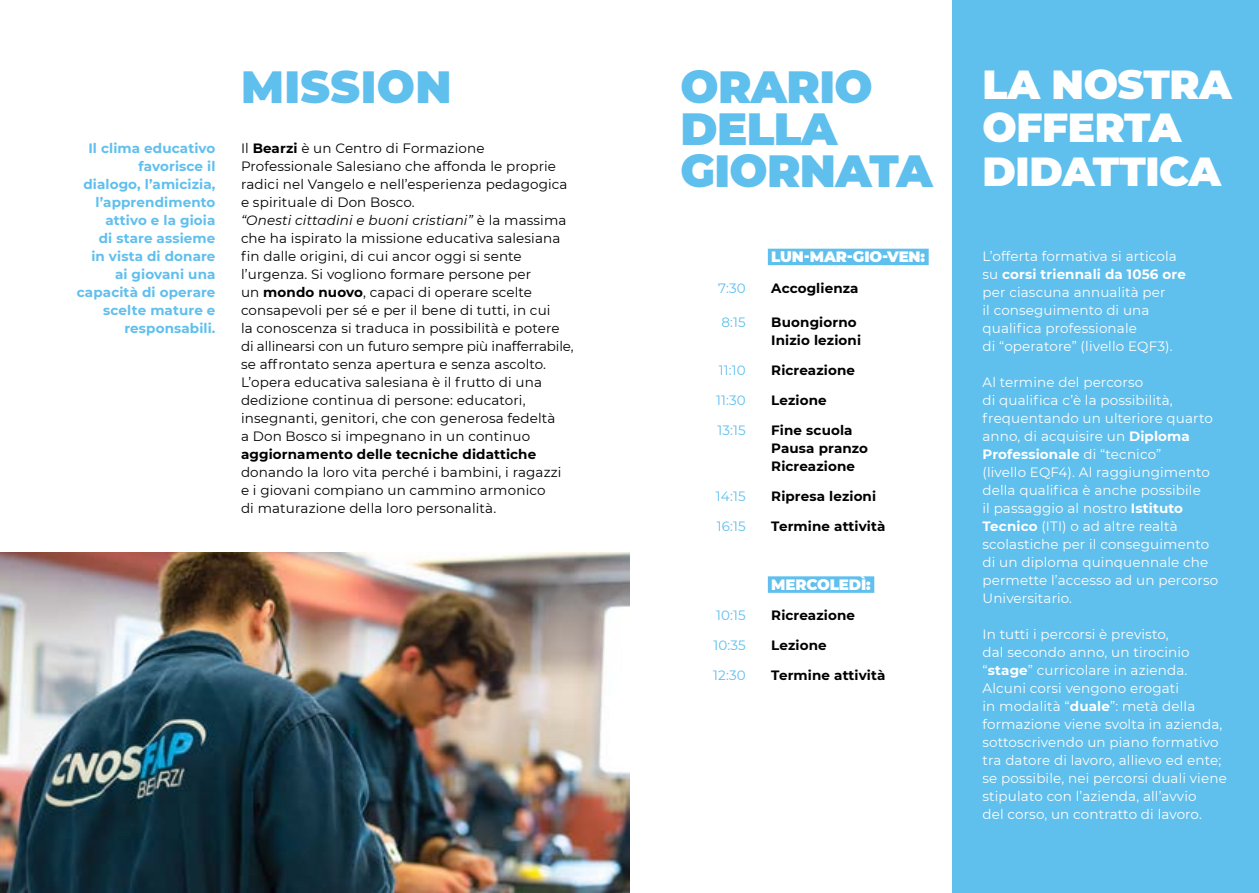
<style>
.page{position:relative;width:1259px;height:893px;background:#fff}
.page>*{position:absolute;margin:0;border:0;box-sizing:border-box;transform-origin:0 0}
.t1{font:900 45px/42px "Montserrat";letter-spacing:-.015em;color:#5fbfed}
.t2{font:900 45px "Montserrat";letter-spacing:.01em;color:#5fbfed}
.t3{font:900 40.5px/43.5px "Montserrat";letter-spacing:-.01em;color:#fff}
.t4{font:900 15px "Montserrat";letter-spacing:-.01em;color:#fff}
.t5{font:13.5px/18px "Montserrat";letter-spacing:.01em;color:#fff}
.t6{font:13.5px/18px "Montserrat";letter-spacing:.01em;color:#000}
.t7{font:700 13.5px/18px "Montserrat";letter-spacing:.01em;color:#000}
.t8{font:700 13.5px/18px "Montserrat";letter-spacing:.01em;color:#5fbfed;text-align:right}
.t9{font:13.5px "Montserrat";letter-spacing:.01em;color:#5fbfed}
.s1{font-weight:700}
.s2{font-style:italic}
</style>
<div class="page">
<img style="left:0;top:553px;width:629px;height:340px">
<div style="left:952px;top:0;width:307px;height:893px;background:#5fbfed"></div>
<div style="left:768px;top:576px;width:106px;height:17px;background:#5fbfed"></div>
<div style="left:768px;top:249px;width:160px;height:16px;background:#5fbfed"></div>
<p class="t8" style="left:77px;top:139px;width:140px">Il clima educativo favorisce il<br>dialogo, l’amicizia, l’apprendimento attivo e la gioia<br>di stare assieme<br>in vista di donare ai giovani una capacità di operare scelte mature e responsabili.</p>
<h1 class="t2" style="left:241px;top:53px;width:212px">MISSION</h1>
<p class="t6" style="left:241px;top:139px;width:334px">Il <span class="s1">Bearzi</span> è un Centro di Formazione Professionale Salesiano che affonda le proprie radici nel Vangelo e nell’esperienza pedagogica e spirituale di Don Bosco.<br><span class="s2">“Onesti cittadini e buoni cristiani”</span> è la massima che ha ispirato la missione educativa salesiana fin dalle origini, di cui ancor oggi si sente l’urgenza. Si vogliono formare persone per<br>un <span class="s1">mondo nuovo</span>, capaci di operare scelte consapevoli per sé e per il bene di tutti, in cui<br>la conoscenza si traduca in possibilità e potere di allinearsi con un futuro sempre più inafferrabile, se affrontato senza apertura e senza ascolto.<br>L’opera educativa salesiana è il frutto di una dedizione continua di persone: educatori, insegnanti, genitori, che con generosa fedeltà<br>a Don Bosco si impegnano in un continuo</p>
<p class="t7" style="left:241px;top:445px;width:297px">aggiornamento delle tecniche didattiche</p>
<p class="t6" style="left:241px;top:463px;width:322px">donando la loro vita perché i bambini, i ragazzi e i giovani compiano un cammino armonico di maturazione della loro personalità.</p>
<h1 class="t1" style="left:680px;top:63px;width:254px">ORARIO<br>DELLA<br>GIORNATA</h1>
<h2 class="t3" style="left:982px;top:60px;width:251px">LA NOSTRA<br>OFFERTA<br>DIDATTICA</h2>
<p class="t9" style="left:718px;top:279px;width:29px">7:30</p>
<p class="t9" style="left:721px;top:313px;width:26px">8:15</p>
<p class="t9" style="left:719px;top:361px;width:28px">11:10</p>
<p class="t9" style="left:716px;top:391px;width:31px">11:30</p>
<p class="t9" style="left:717px;top:421px;width:30px">13:15</p>
<p class="t9" style="left:716px;top:487px;width:31px">14:15</p>
<p class="t9" style="left:716px;top:517px;width:31px">16:15</p>
<p class="t9" style="left:716px;top:606px;width:31px">10:15</p>
<p class="t9" style="left:713px;top:636px;width:34px">10:35</p>
<p class="t9" style="left:713px;top:666px;width:34px">12:30</p>
<p class="t4" style="left:771px;top:246px;width:155px">LUN-MAR-GIO-VEN:</p>
<p class="t7" style="left:771px;top:278px;width:89px">Accoglienza</p>
<p class="t7" style="left:771px;top:313px;width:91px">Buongiorno<br>Inizio lezioni</p>
<p class="t7" style="left:771px;top:361px;width:85px">Ricreazione</p>
<p class="t7" style="left:771px;top:391px;width:57px">Lezione</p>
<p class="t7" style="left:771px;top:421px;width:98px">Fine scuola<br>Pausa pranzo<br>Ricreazione</p>
<p class="t7" style="left:771px;top:487px;width:106px">Ripresa lezioni</p>
<p class="t7" style="left:771px;top:517px;width:116px">Termine attività</p>
<p class="t4" style="left:771px;top:573px;width:101px">MERCOLEDÌ:</p>
<p class="t7" style="left:771px;top:606px;width:85px">Ricreazione</p>
<p class="t7" style="left:771px;top:636px;width:57px">Lezione</p>
<p class="t7" style="left:771px;top:666px;width:116px">Termine attività</p>
<p class="t5" style="left:982px;top:247px;width:205px">L’offerta formativa si articola su <span class="s1">corsi triennali da 1056 ore </span>per ciascuna annualità per<br>il conseguimento di una qualifica professionale<br>di “operatore” (livello EQF3).</p>
<p class="t5" style="left:982px;top:373px;width:237px">Al termine del percorso<br>di qualifica c’è la possibilità, frequentando un ulteriore quarto anno, di acquisire un <span class="s1">Diploma<br>Professionale</span> di “tecnico”<br>(livello EQF4). Al raggiungimento della qualifica è anche possibile<br>il passaggio al nostro <span class="s1">Istituto<br>Tecnico</span> (ITI) o ad altre realtà scolastiche per il conseguimento di un diploma quinquennale che permette l’accesso ad un percorso<br>Universitario.</p>
<p class="t5" style="left:982px;top:625px;width:246px">In tutti i percorsi è previsto,<br>dal secondo anno, un tirocinio “<span class="s1">stage</span>” curricolare in azienda.<br>Alcuni corsi vengono erogati<br>in modalità “<span class="s1">duale</span>”: metà della formazione viene svolta in azienda, sottoscrivendo un piano formativo tra datore di lavoro, allievo ed ente; se possibile, nei percorsi duali viene stipulato con l’azienda, all’avvio<br>del corso, un contratto di lavoro.</p>
</div>
